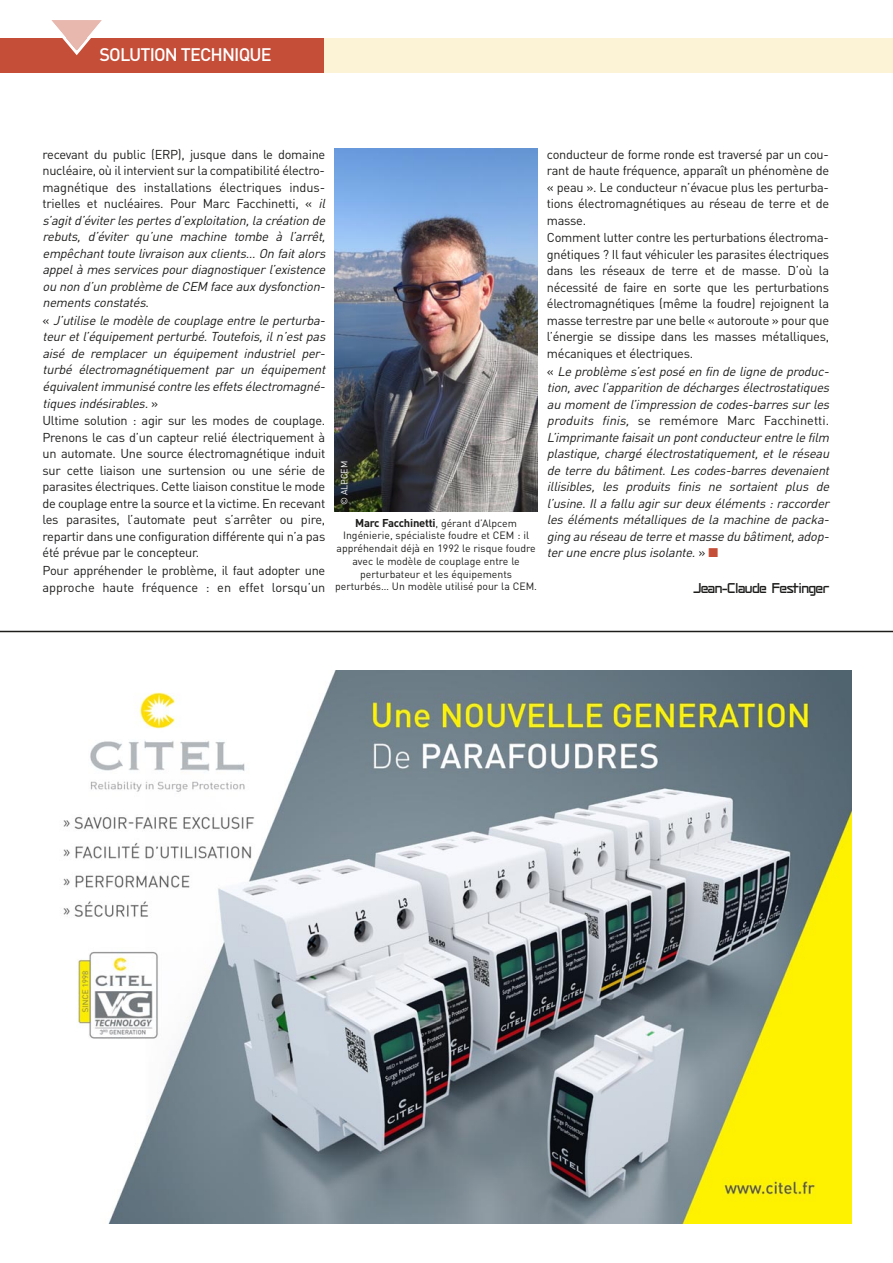
<style>
.page{position:relative;width:893px;height:1263px;background:#fff}
.page>*{position:absolute;margin:0;border:0;box-sizing:border-box;transform-origin:0 0}
.t1{font:500 18px "DIN";letter-spacing:-.05em;color:#fff}
.t2{font:15px "Serene";color:#1d1d1c}
.t3{font:italic 12.75px/16.5px "DIN";color:#1d1d1c}
.t4{font:12.75px/16.5px "DIN";letter-spacing:-.02em;color:#1d1d1c;text-align:justify}
.t5{font:700 11.25px "DIN";letter-spacing:-.02em;color:#1d1d1c}
.t6{font:10.5px/12.8px "DIN";color:#1d1d1c;text-align:center}
.t7{font:9px "DIN";letter-spacing:-.015em;color:#fff}
.s1{font-style:normal}
.s2{font-weight:400;font-size:10.5px}
.s3{color:#c54e38}
</style>
<div class="page">
<div style="left:319px;top:38px;width:574px;height:34px;background:#fcf3d7"></div>
<div style="left:0;top:38px;width:323px;height:34px;background:#c54e38"></div>
<img style="left:63px;top:671px;width:788px;height:553px">
<hr style="left:0;top:631px;width:893px;height:1px;background:#1d1d1c">
<svg style="left:51px;top:20px;width:51px;height:35px"></svg>
<img style="left:334px;top:149px;width:204px;height:363px">
<p class="t1" style="left:100px;top:48px;width:174px">SOLUTION TECHNIQUE</p>
<p class="t3" style="left:43px;top:147px;width:287px"><span class="s1">recevant du public (ERP), jusque dans le domaine nucléaire, où il intervient sur la compatibilité électro&shy;magnétique des installations électriques indus&shy;trielles et nucléaires. Pour Marc Facchinetti, «</span> il s’agitd’éviterles pertes d’exploitation,la création de rebuts, d’éviter qu’une machine tombe à l’arrêt, empêchanttoute livraison aux clients… On faitalors appel à mes services pour diagnostiquer l’existence ou non d’un problème de CEM face aux dysfonction&shy;nements constatés<span class="s1">.</span></p>
<p class="t3" style="left:43px;top:314px;width:287px;text-align:justify"><span class="s1">«</span> J’utilise le modèle de couplage entre le perturba&shy;teur et l’équipement perturbé. Toutefois, il n’est pas aisé de remplacer un équipement industriel per&shy;turbé électromagnétiquement par un équipement équivalentimmunisé contre les effets électromagné&shy;tiques indésirables.<span class="s1">»</span></p>
<p class="t4" style="left:43px;top:414px;width:284px">Ultime solution : agir sur les modes de couplage.<br>Prenons le cas d’un capteur relié électriquement à un automate. Une source électromagnétique induit sur cette liaison une surtension ou une série de parasites électriques. Cette liaison constitue le mode de couplage entre la source et la victime. En recevant les parasites, l’automate peut s’arrêter ou pire, repartir dans une configuration différente qui n’a pas été prévue par le concepteur.</p>
<p class="t4" style="left:43px;top:564px;width:284px">Pour appréhender le problème, il faut adopter une approche haute fréquence : en effet lorsqu’un</p>
<p class="t7" style="left:341px;top:505px;width:46px;rotate:-90deg">© ALPCEM</p>
<p class="t5" style="left:355px;top:519px;width:163px">Marc Facchinetti<span class="s2">, gérant d’Alpcem</span></p>
<p class="t6" style="left:335px;top:530px;width:204px">Ingénierie, spécialiste foudre et CEM : il appréhendait déjà en 1992 le risque foudre avec le modèle de couplage entre le perturbateur et les équipements perturbés… Un modèle utilisé pour la CEM.</p>
<p class="t4" style="left:547px;top:147px;width:284px">conducteur de forme ronde est traversé par un cou&shy;rant de haute fréquence, apparaît un phénomène de « peau ». Le conducteur n’évacue plus les perturba&shy;tions électromagnétiques au réseau de terre et de masse.</p>
<p class="t4" style="left:547px;top:231px;width:284px">Comment lutter contre les perturbations électroma&shy;gnétiques ? Il faut véhiculer les parasites électriques dans les réseaux de terre et de masse. D’où la nécessité de faire en sorte que les perturbations électromagnétiques (même la foudre) rejoignent la masse terrestre par une belle « autoroute » pour que l’énergie se dissipe dans les masses métalliques, mécaniques et électriques.</p>
<p class="t3" style="left:547px;top:364px;width:286px"><span class="s1">«</span> Le problème s’est posé en fin de ligne de produc&shy;tion,avec l’apparition de décharges électrostatiques au momentde l’impression de codes-barres surles produits finis, <span class="s1">se remémore Marc Facchinetti.<br></span>L’imprimante faisaitun pontconducteurentre le film plastique, chargé électrostatiquement, et le réseau de terre du bâtiment. Les codes-barres devenaient illisibles, les produits finis ne sortaient plus de l’usine. Il a fallu agir sur deux éléments : raccorder les éléments métalliques de la machine de packa&shy;ging au réseau de terre etmasse du bâtiment,adop&shy;terune encre plus isolante.<span class="s1">»</span> <span class="s3">■</span></p>
<p class="t2" style="left:693px;top:583px;width:137px">Jean-Claude Festinger</p>
</div>
